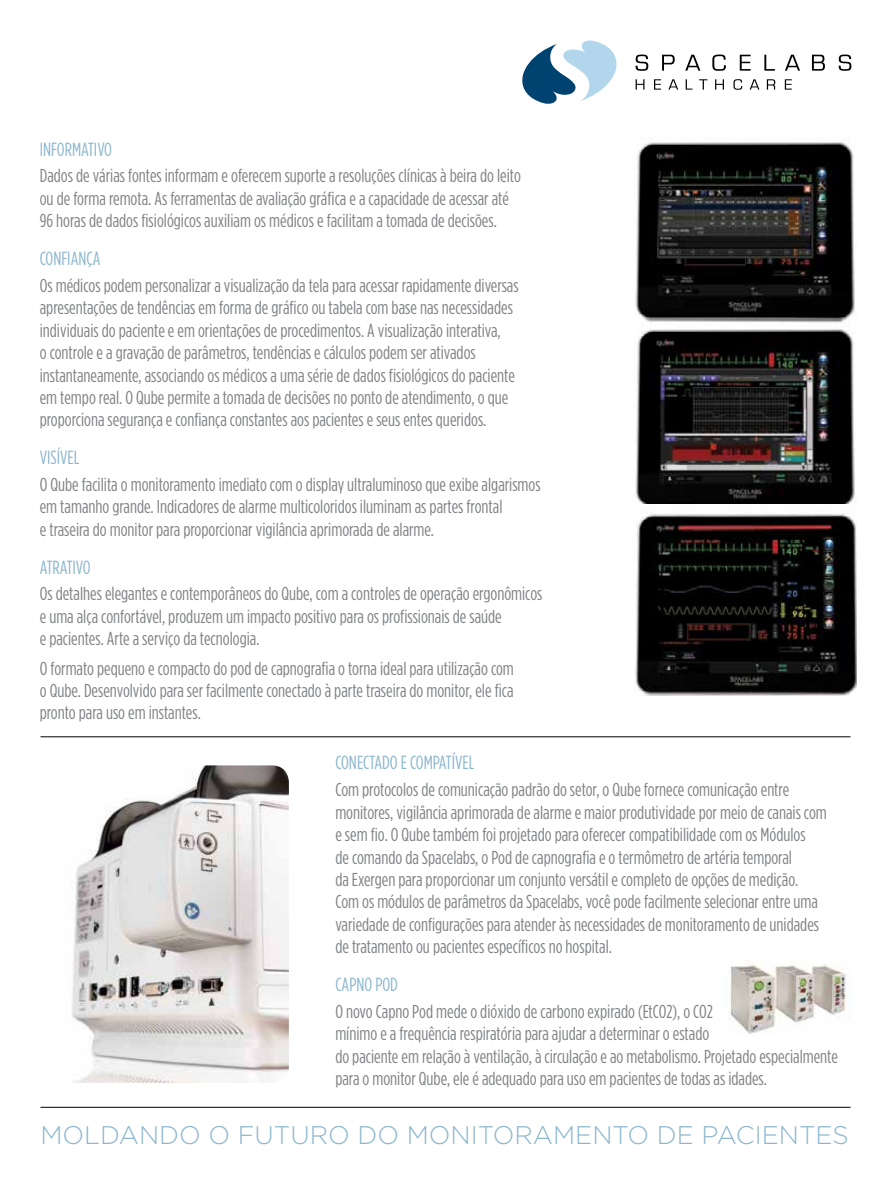
<style>
.page{position:relative;width:891px;height:1188px;background:#fff}
.page>*{position:absolute;margin:0;border:0;box-sizing:border-box;transform-origin:0 0}
.t1{font:300 25.5px "Gotham";color:#8db7ce}
.t2{font:condensed 19.05px "Gotham HTF";color:#8db7ce}
.t3{font:condensed 18.75px/22.5px "Gotham HTF";color:#808285}
</style>
<div class="page">
<svg style="left:522px;top:40px;width:95px;height:64px"></svg>
<svg style="left:635px;top:55px;width:13px;height:16px"></svg>
<svg style="left:662px;top:55px;width:13px;height:16px"></svg>
<svg style="left:685px;top:55px;width:15px;height:16px"></svg>
<svg style="left:712px;top:55px;width:14px;height:16px"></svg>
<svg style="left:740px;top:55px;width:11px;height:16px"></svg>
<svg style="left:764px;top:55px;width:11px;height:16px"></svg>
<svg style="left:785px;top:55px;width:15px;height:16px"></svg>
<svg style="left:812px;top:55px;width:13px;height:16px"></svg>
<svg style="left:838px;top:55px;width:13px;height:16px"></svg>
<svg style="left:636px;top:79px;width:8px;height:11px"></svg>
<svg style="left:654px;top:79px;width:7px;height:11px"></svg>
<svg style="left:668px;top:79px;width:10px;height:11px"></svg>
<svg style="left:686px;top:79px;width:6px;height:11px"></svg>
<svg style="left:699px;top:79px;width:8px;height:11px"></svg>
<svg style="left:715px;top:79px;width:9px;height:11px"></svg>
<svg style="left:734px;top:79px;width:8px;height:11px"></svg>
<svg style="left:750px;top:79px;width:9px;height:11px"></svg>
<svg style="left:767px;top:79px;width:8px;height:11px"></svg>
<svg style="left:785px;top:79px;width:7px;height:11px"></svg>
<hr style="left:40px;top:737px;width:810px;height:1px;background:#000">
<img style="left:635px;top:142px;width:220px;height:181px">
<img style="left:635px;top:329px;width:220px;height:175px">
<img style="left:635px;top:513px;width:221px;height:182px">
<img style="left:729px;top:964px;width:122px;height:70px">
<img style="left:71px;top:765px;width:218px;height:318px">
<hr style="left:40px;top:1107px;width:810px;height:1px;background:#000">
<p class="t2" style="left:40px;top:139px;width:74px">INFORMATIVO</p>
<p class="t3" style="left:40px;top:164px;width:483px">Dados de várias fontes informam e oferecem suporte a resoluções clínicas à beira do leito ou de forma remota. As ferramentas de avaliação gráfica e a capacidade de acessar até<br>96 horas de dados fisiológicos auxiliam os médicos e facilitam a tomada de decisões.</p>
<p class="t2" style="left:40px;top:248px;width:62px">CONFIANÇA</p>
<p class="t3" style="left:40px;top:274px;width:480px">Os médicos podem personalizar a visualização da tela para acessar rapidamente diversas apresentações de tendências em forma de gráfico ou tabela com base nas necessidades individuais do paciente e em orientações de procedimentos. A visualização interativa,<br>o controle e a gravação de parâmetros, tendências e cálculos podem ser ativados instantaneamente, associando os médicos a uma série de dados fisiológicos do paciente em tempo real. O Qube permite a tomada de decisões no ponto de atendimento, o que proporciona segurança e confiança constantes aos pacientes e seus entes queridos.</p>
<p class="t2" style="left:40px;top:447px;width:41px">VISÍVEL</p>
<p class="t3" style="left:40px;top:473px;width:502px">O Qube facilita o monitoramento imediato com o display ultraluminoso que exibe algarismos em tamanho grande. Indicadores de alarme multicoloridos iluminam as partes frontal<br>e traseira do monitor para proporcionar vigilância aprimorada de alarme.</p>
<p class="t2" style="left:40px;top:557px;width:52px">ATRATIVO</p>
<p class="t3" style="left:40px;top:582px;width:504px">Os detalhes elegantes e contemporâneos do Qube, com a controles de operação ergonômicos e uma alça confortável, produzem um impacto positivo para os profissionais de saúde<br>e pacientes. Arte a serviço da tecnologia.</p>
<p class="t3" style="left:40px;top:656px;width:476px;text-align:justify">O formato pequeno e compacto do pod de capnografia o torna ideal para utilização com o Qube. Desenvolvido para ser facilmente conectado à parte traseira do monitor, ele fica pronto para uso em instantes.</p>
<p class="t2" style="left:335px;top:753px;width:140px">CONECTADO E COMPATÍVEL</p>
<p class="t3" style="left:335px;top:778px;width:493px">Com protocolos de comunicação padrão do setor, o Qube fornece comunicação entre monitores, vigilância aprimorada de alarme e maior produtividade por meio de canais com e sem fio. O Qube também foi projetado para oferecer compatibilidade com os Módulos<br>de comando da Spacelabs, o Pod de capnografia e o termômetro de artéria temporal<br>da Exergen para proporcionar um conjunto versátil e completo de opções de medição.<br>Com os módulos de parâmetros da Spacelabs, você pode facilmente selecionar entre uma variedade de configurações para atender às necessidades de monitoramento de unidades de tratamento ou pacientes específicos no hospital.</p>
<p class="t2" style="left:335px;top:974px;width:64px">CAPNO POD</p>
<p class="t3" style="left:335px;top:1000px;width:504px">O novo Capno Pod mede o dióxido de carbono expirado (EtCO2), o CO2<br>mínimo e a frequência respiratória para ajudar a determinar o estado<br>do paciente em relação à ventilação, à circulação e ao metabolismo. Projetado especialmente para o monitor Qube, ele é adequado para uso em pacientes de todas as idades.</p>
<h1 class="t1" style="left:40px;top:1121px;width:810px">MOLDANDO O FUTURO DO MONITORAMENTO DE PACIENTES</h1>
</div>
